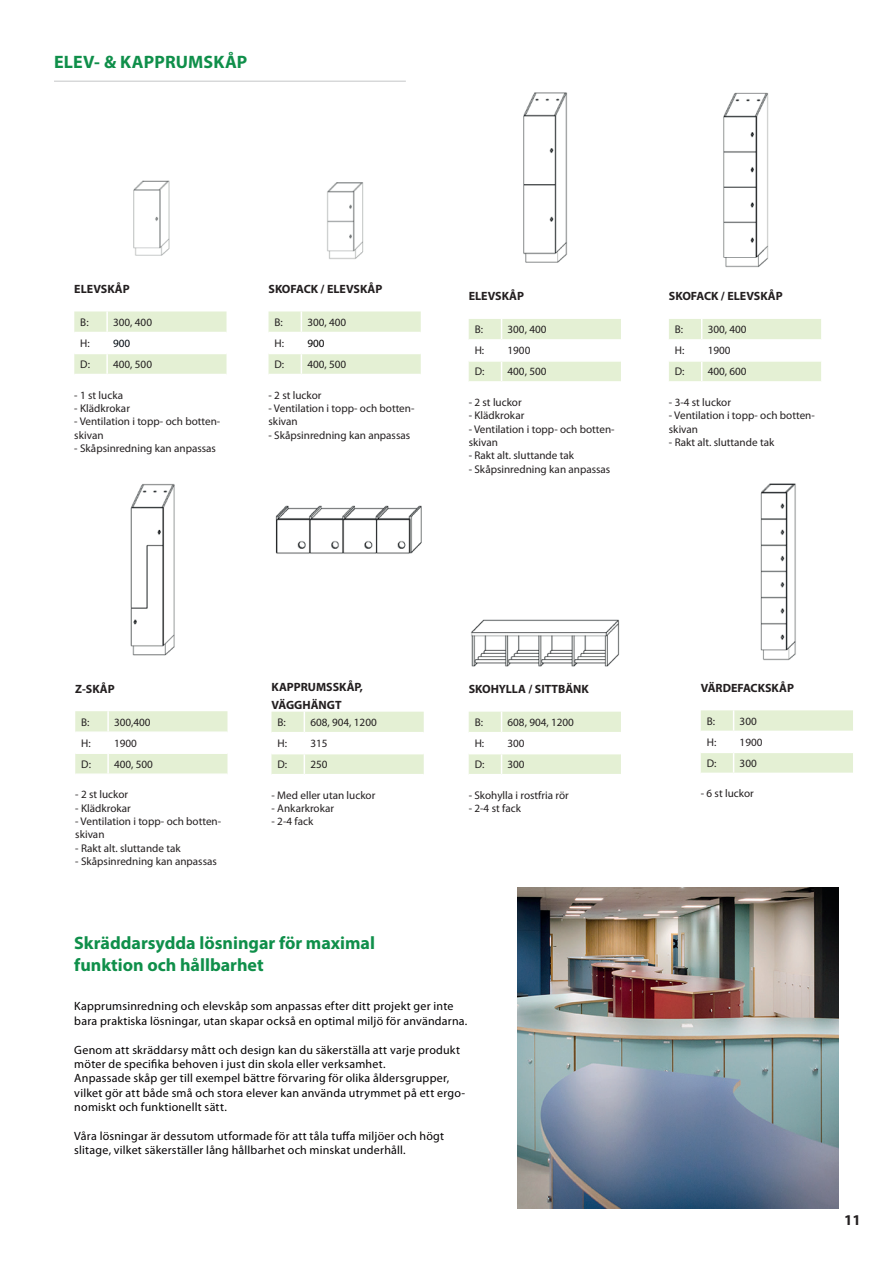
<style>
.page{position:relative;width:893px;height:1263px;background:#fff}
.page>*{position:absolute;margin:0;border:0;box-sizing:border-box;transform-origin:0 0}
.t1{font:700 18px/21.6px "Myriad Pro";color:#0f8f4a}
.t2{font:700 15px "Myriad Pro";color:#231f20}
.t3{font:12px/14.4px "Myriad Pro";letter-spacing:.02em;color:#030102}
.t4{font:700 12px/18px "Myriad Pro";color:#231f20}
.t5{font:11.1px/13.4px "Myriad Pro";color:#231f20}
.t6{font:11.1px "Myriad Pro";color:#000001}
.t7{font:11.1px "Myriad Pro";color:#000911}
</style>
<div class="page">
<hr style="left:54px;top:81px;width:352px;height:1px;background:#c5c6c8">
<img style="left:723px;top:92px;width:46px;height:176px">
<svg style="left:669px;top:319px;width:152px;height:62px"></svg>
<img style="left:130px;top:484px;width:45px;height:172px">
<svg style="left:75px;top:711px;width:152px;height:62px"></svg>
<img style="left:523px;top:92px;width:45px;height:171px">
<svg style="left:469px;top:319px;width:152px;height:62px"></svg>
<img style="left:327px;top:182px;width:37px;height:77px">
<svg style="left:269px;top:311px;width:152px;height:63px"></svg>
<img style="left:275px;top:505px;width:147px;height:49px">
<svg style="left:271px;top:712px;width:153px;height:62px"></svg>
<img style="left:471px;top:619px;width:149px;height:48px">
<svg style="left:469px;top:712px;width:152px;height:62px"></svg>
<img style="left:518px;top:888px;width:321px;height:321px">
<img style="left:133px;top:180px;width:37px;height:76px">
<svg style="left:74px;top:311px;width:153px;height:63px"></svg>
<hr style="left:106px;top:311px;width:2px;height:21px;background:#fff">
<hr style="left:74px;top:332px;width:33px;height:1px;background:#fff">
<hr style="left:107px;top:332px;width:120px;height:1px;background:#fff">
<hr style="left:106px;top:333px;width:2px;height:20px;background:#fff">
<hr style="left:74px;top:353px;width:33px;height:1px;background:#fff">
<hr style="left:107px;top:353px;width:120px;height:1px;background:#fff">
<hr style="left:106px;top:354px;width:2px;height:20px;background:#fff">
<img style="left:760px;top:483px;width:36px;height:178px">
<svg style="left:701px;top:710px;width:152px;height:63px"></svg>
<h1 class="t1" style="left:54px;top:50px;width:195px">ELEV- &amp; KAPPRUMSKÅP</h1>
<p class="t4" style="left:74px;top:280px;width:57px">ELEVSKÅP</p>
<p class="t5" style="left:80px;top:315px;width:10px">B:</p>
<p class="t5" style="left:113px;top:315px;width:40px">300, 400</p>
<p class="t5" style="left:80px;top:336px;width:11px">H:</p>
<p class="t7" style="left:113px;top:336px;width:19px">900</p>
<p class="t5" style="left:80px;top:357px;width:11px">D:</p>
<p class="t5" style="left:113px;top:357px;width:40px">400, 500</p>
<p class="t5" style="left:74px;top:388px;width:50px">- 1 st lucka</p>
<p class="t5" style="left:74px;top:401px;width:57px">- Klädkrokar</p>
<p class="t5" style="left:74px;top:415px;width:147px">- Ventilation i topp- och botten&shy;skivan</p>
<p class="t5" style="left:74px;top:441px;width:143px">- Skåpsinredning kan anpassas</p>
<p class="t4" style="left:269px;top:280px;width:115px">SKOFACK / ELEVSKÅP</p>
<p class="t5" style="left:275px;top:315px;width:10px">B:</p>
<p class="t5" style="left:307px;top:315px;width:40px">300, 400</p>
<p class="t5" style="left:275px;top:336px;width:11px">H:</p>
<p class="t6" style="left:307px;top:336px;width:19px">900</p>
<p class="t5" style="left:275px;top:357px;width:11px">D:</p>
<p class="t5" style="left:307px;top:357px;width:40px">400, 500</p>
<p class="t5" style="left:269px;top:388px;width:55px">- 2 st luckor</p>
<p class="t5" style="left:269px;top:401px;width:147px">- Ventilation i topp- och botten&shy;skivan</p>
<p class="t5" style="left:269px;top:428px;width:143px">- Skåpsinredning kan anpassas</p>
<p class="t4" style="left:469px;top:287px;width:57px">ELEVSKÅP</p>
<p class="t5" style="left:475px;top:323px;width:10px">B:</p>
<p class="t5" style="left:508px;top:323px;width:40px">300, 400</p>
<p class="t5" style="left:475px;top:344px;width:11px">H:</p>
<p class="t5" style="left:508px;top:344px;width:24px">1900</p>
<p class="t5" style="left:475px;top:365px;width:11px">D:</p>
<p class="t5" style="left:508px;top:365px;width:40px">400, 500</p>
<p class="t5" style="left:469px;top:395px;width:55px">- 2 st luckor</p>
<p class="t5" style="left:469px;top:409px;width:57px">- Klädkrokar</p>
<p class="t5" style="left:469px;top:422px;width:147px">- Ventilation i topp- och botten&shy;skivan</p>
<p class="t5" style="left:469px;top:449px;width:107px">- Rakt alt. sluttande tak</p>
<p class="t5" style="left:469px;top:462px;width:143px">- Skåpsinredning kan anpassas</p>
<p class="t4" style="left:669px;top:287px;width:115px">SKOFACK / ELEVSKÅP</p>
<p class="t5" style="left:675px;top:323px;width:10px">B:</p>
<p class="t5" style="left:708px;top:323px;width:40px">300, 400</p>
<p class="t5" style="left:675px;top:344px;width:11px">H:</p>
<p class="t5" style="left:708px;top:344px;width:24px">1900</p>
<p class="t5" style="left:675px;top:365px;width:11px">D:</p>
<p class="t5" style="left:708px;top:365px;width:40px">400, 600</p>
<p class="t5" style="left:669px;top:395px;width:64px">- 3-4 st luckor</p>
<p class="t5" style="left:669px;top:409px;width:147px">- Ventilation i topp- och botten&shy;skivan</p>
<p class="t5" style="left:669px;top:435px;width:107px">- Rakt alt. sluttande tak</p>
<p class="t4" style="left:75px;top:679px;width:41px">Z-SKÅP</p>
<p class="t5" style="left:81px;top:715px;width:10px">B:</p>
<p class="t5" style="left:114px;top:715px;width:38px">300,400</p>
<p class="t5" style="left:81px;top:736px;width:11px">H:</p>
<p class="t5" style="left:114px;top:736px;width:24px">1900</p>
<p class="t5" style="left:81px;top:757px;width:11px">D:</p>
<p class="t5" style="left:114px;top:757px;width:40px">400, 500</p>
<p class="t5" style="left:75px;top:788px;width:55px">- 2 st luckor</p>
<p class="t5" style="left:75px;top:801px;width:57px">- Klädkrokar</p>
<p class="t5" style="left:75px;top:814px;width:147px">- Ventilation i topp- och botten&shy;skivan</p>
<p class="t5" style="left:75px;top:841px;width:107px">- Rakt alt. sluttande tak</p>
<p class="t5" style="left:75px;top:854px;width:143px">- Skåpsinredning kan anpassas</p>
<p class="t4" style="left:271px;top:677px;width:93px">KAPPRUMSSKÅP,<br>VÄGGHÄNGT</p>
<p class="t5" style="left:277px;top:715px;width:10px">B:</p>
<p class="t5" style="left:310px;top:715px;width:68px">608, 904, 1200</p>
<p class="t5" style="left:277px;top:736px;width:11px">H:</p>
<p class="t5" style="left:310px;top:736px;width:19px">315</p>
<p class="t5" style="left:277px;top:757px;width:11px">D:</p>
<p class="t5" style="left:310px;top:757px;width:19px">250</p>
<p class="t5" style="left:271px;top:788px;width:105px">- Med eller utan luckor</p>
<p class="t5" style="left:271px;top:801px;width:64px">- Ankarkrokar</p>
<p class="t5" style="left:271px;top:815px;width:43px">- 2-4 fack</p>
<h1 class="t1" style="left:74px;top:931px;width:302px">Skräddarsydda lösningar för maximal funktion och hållbarhet</h1>
<p class="t4" style="left:469px;top:680px;width:122px">SKOHYLLA / SITTBÄNK</p>
<p class="t5" style="left:475px;top:715px;width:10px">B:</p>
<p class="t5" style="left:508px;top:715px;width:68px">608, 904, 1200</p>
<p class="t5" style="left:475px;top:736px;width:11px">H:</p>
<p class="t5" style="left:508px;top:736px;width:19px">300</p>
<p class="t5" style="left:475px;top:757px;width:11px">D:</p>
<p class="t5" style="left:508px;top:757px;width:19px">300</p>
<p class="t5" style="left:469px;top:788px;width:102px">- Skohylla i rostfria rör</p>
<p class="t5" style="left:469px;top:801px;width:54px">- 2-4 st fack</p>
<p class="t3" style="left:74px;top:999px;width:395px">Kapprumsinredning och elevskåp som anpassas efter ditt projekt ger inte bara praktiska lösningar, utan skapar också en optimal miljö för användarna.</p>
<p class="t3" style="left:74px;top:1042px;width:392px">Genom att skräddarsy mått och design kan du säkerställa att varje produkt möter de specifika behoven i just din skola eller verksamhet.<br>Anpassade skåp ger till exempel bättre förvaring för olika åldersgrupper, vilket gör att både små och stora elever kan använda utrymmet på ett ergo&shy;nomiskt och funktionellt sätt.</p>
<p class="t3" style="left:74px;top:1129px;width:371px">Våra lösningar är dessutom utformade för att tåla tuffa miljöer och högt slitage, vilket säkerställer lång hållbarhet och minskat underhåll.</p>
<p class="t4" style="left:701px;top:678px;width:95px">VÄRDEFACKSKÅP</p>
<p class="t5" style="left:707px;top:714px;width:10px">B:</p>
<p class="t5" style="left:740px;top:714px;width:19px">300</p>
<p class="t5" style="left:707px;top:735px;width:11px">H:</p>
<p class="t5" style="left:740px;top:735px;width:24px">1900</p>
<p class="t5" style="left:707px;top:756px;width:11px">D:</p>
<p class="t5" style="left:740px;top:756px;width:19px">300</p>
<p class="t5" style="left:701px;top:787px;width:55px">- 6 st luckor</p>
<h2 class="t2" style="left:844px;top:1210px;width:18px">11</h2>
</div>
